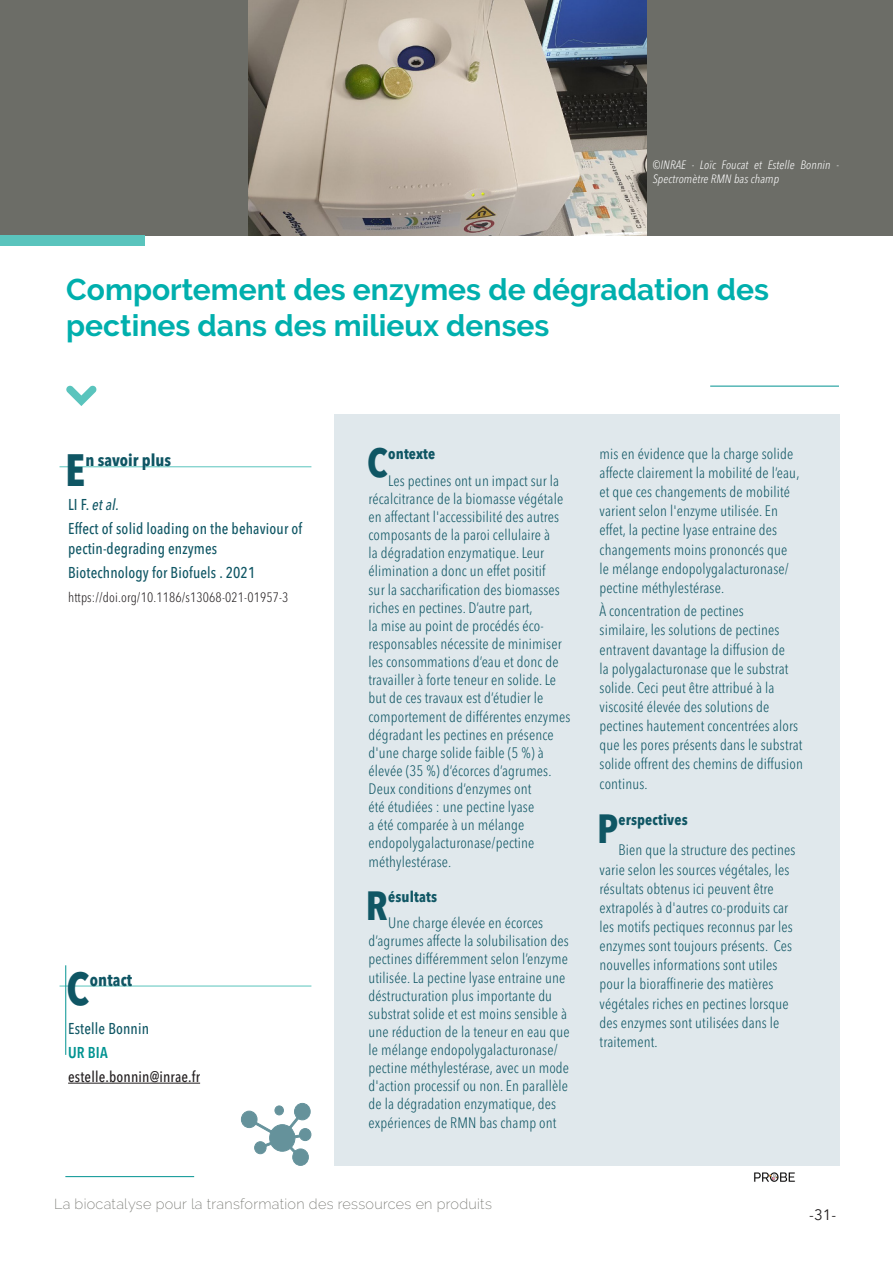
<style>
.page{position:relative;width:893px;height:1263px;background:#fff}
.page>*{position:absolute;margin:0;border:0;box-sizing:border-box;transform-origin:0 0}
.t1{font:700 condensed 45.75px "Avenir Next LT Pro";color:#0f5664}
.t2{font:700 condensed 44.85px "Avenir Next LT Pro";color:#0f5664}
.t3{font:700 condensed 40.35px "Avenir Next LT Pro";color:#0f5664}
.t4{font:700 30px/36px "Raleway";color:#00afad}
.t5{font:700 condensed 17.1px "Avenir Next LT Pro";letter-spacing:.01em;color:#0f5664}
.t6{font:700 condensed 16.65px "Avenir Next LT Pro";color:#0f5664}
.t7{font:500 condensed 15.6px/19.6px "Avenir Next LT Pro";letter-spacing:.01em;color:#0f5664}
.t8{font:italic 500 condensed 15.6px "Avenir Next LT Pro";color:#0f5664}
.t9{font:600 condensed 15.6px "Avenir Next LT Pro";color:#009391}
.t10{font:500 condensed 15.15px "Avenir Next LT Pro";letter-spacing:.01em;color:#231f20}
.t11{font:300 condensed 15px/18.1px "Avenir Next LT Pro";letter-spacing:.01em;color:#0f5664}
.t12{font:700 condensed 15px "Avenir Next LT Pro";letter-spacing:.01em;color:#0f5664}
.t13{font:15px "Avenir Next LT Pro";color:#231f20}
.t14{font:200 14.4px "Raleway";letter-spacing:.02em;color:#6c6d67}
.t15{font:300 condensed 13.5px "Avenir Next LT Pro";letter-spacing:.01em;color:#231f20}
.t16{font:italic 300 condensed 12px/14.4px "Avenir Next LT Pro";letter-spacing:.01em;color:#fff}
.s1{font-style:normal}
</style>
<div class="page">
<div style="left:334px;top:415px;width:506px;height:751px;background:#e0e8ec"></div>
<hr style="left:60px;top:466px;width:251px;height:1px;background:#5ac4bd">
<hr style="left:60px;top:986px;width:251px;height:1px;background:#5ac4bd">
<hr style="left:68px;top:1083px;width:132px;height:1px;background:#231f20">
<div style="left:0;top:0;width:893px;height:235px;background:#6c6d67"></div>
<div style="left:0;top:235px;width:144px;height:11px;background:#5ac4bd"></div>
<hr style="left:710px;top:386px;width:129px;height:1px;background:#009391">
<hr style="left:65px;top:1176px;width:129px;height:1px;background:#009391">
<hr style="left:65px;top:965px;width:1px;height:90px;background:#009391">
<svg style="left:66px;top:385px;width:31px;height:21px"></svg>
<svg style="left:240px;top:1102px;width:72px;height:64px"></svg>
<div style="left:275px;top:1106px;width:8px;height:9px;background:#65929b;border-radius:50%"></div>
<div style="left:274px;top:1105px;width:10px;height:10px;border:1px solid #0f5664;border-radius:50%"></div>
<img style="left:249px;top:0;width:397px;height:235px">
<img style="left:754px;top:1172px;width:41px;height:10px">
<p class="t16" style="left:653px;top:157px;width:188px">©INRAE - Loïc Foucat et Estelle Bonnin -<br>Spectromètre RMN bas champ</p>
<p class="t4" style="left:66px;top:272px;width:704px">Comportement des enzymes de dégradation des pectines dans des milieux denses</p>
<p class="t2" style="left:65px;top:443px;width:22px">E</p>
<p class="t6" style="left:85px;top:450px;width:87px">n savoir plus</p>
<p class="t8" style="left:68px;top:495px;width:53px"><span class="s1">LI F.</span> et al.</p>
<p class="t7" style="left:68px;top:519px;width:236px">Effect of solid loading on the behaviour of pectin-degrading enzymes</p>
<p class="t7" style="left:68px;top:562px;width:189px">Biotechnology for Biofuels . 2021</p>
<p class="t15" style="left:68px;top:589px;width:222px">https://doi.org/10.1186/s13068-021-01957-3</p>
<p class="t1" style="left:67px;top:961px;width:24px">C</p>
<p class="t5" style="left:90px;top:969px;width:44px">ontact</p>
<p class="t7" style="left:68px;top:1018px;width:82px">Estelle Bonnin</p>
<p class="t9" style="left:68px;top:1043px;width:41px">UR BIA</p>
<p class="t10" style="left:68px;top:1067px;width:134px">estelle.bonnin@inrae.fr</p>
<p class="t3" style="left:367px;top:438px;width:22px">C</p>
<p class="t12" style="left:388px;top:445px;width:48px">ontexte</p>
<p class="t11" style="left:369px;top:471px;width:203px;text-indent:20px">Les pectines ont un impact sur la récalcitrance de la biomasse végétale en affectant l'accessibilité des autres composants de la paroi cellulaire à<br>la dégradation enzymatique. Leur élimination a donc un effet positif<br>sur la saccharification des biomasses riches en pectines. D’autre part,<br>la mise au point de procédés éco&shy;responsables nécessite de minimiser les consommations d’eau et donc de travailler à forte teneur en solide. Le but de ces travaux est d’étudier le comportement de différentes enzymes dégradant les pectines en présence d'une charge solide faible (5 %) à élevée (35 %) d’écorces d’agrumes.<br>Deux conditions d’enzymes ont<br>été étudiées : une pectine lyase<br>a été comparée à un mélange endopolygalacturonase/pectine méthylestérase.</p>
<p class="t3" style="left:366px;top:881px;width:23px">R</p>
<p class="t12" style="left:388px;top:887px;width:50px">ésultats</p>
<p class="t11" style="left:369px;top:914px;width:203px;text-indent:20px">Une charge élevée en écorces d’agrumes affecte la solubilisation des pectines différemment selon l’enzyme utilisée. La pectine lyase entraine une déstructuration plus importante du substrat solide et est moins sensible à une réduction de la teneur en eau que le mélange endopolygalacturonase/ pectine méthylestérase, avec un mode d'action processif ou non. En parallèle de la dégradation enzymatique, des expériences de RMN bas champ ont</p>
<p class="t14" style="left:54px;top:1195px;width:439px">La biocatalyse pour la transformation des ressources en produits</p>
<p class="t11" style="left:600px;top:444px;width:201px;line-height:19.2px">mis en évidence que la charge solide affecte clairement la mobilité de l’eau, et que ces changements de mobilité varient selon l'enzyme utilisée. En effet, la pectine lyase entraine des changements moins prononcés que le mélange endopolygalacturonase/ pectine méthylestérase.</p>
<p class="t11" style="left:600px;top:601px;width:205px;line-height:19.2px">À concentration de pectines<br>similaire, les solutions de pectines entravent davantage la diffusion de<br>la polygalacturonase que le substrat solide. Ceci peut être attribué à la viscosité élevée des solutions de pectines hautement concentrées alors que les pores présents dans le substrat solide offrent des chemins de diffusion continus.</p>
<p class="t3" style="left:597px;top:804px;width:23px">P</p>
<p class="t12" style="left:618px;top:810px;width:71px">erspectives</p>
<p class="t11" style="left:600px;top:840px;width:197px;line-height:19.2px;text-indent:19px">Bien que la structure des pectines varie selon les sources végétales, les résultats obtenus ici peuvent être extrapolés à d'autres co-produits car les motifs pectiques reconnus par les enzymes sont toujours présents. Ces nouvelles informations sont utiles pour la bioraffinerie des matières végétales riches en pectines lorsque des enzymes sont utilisées dans le traitement.</p>
<p class="t13" style="left:809px;top:1206px;width:28px">-31-</p>
</div>
